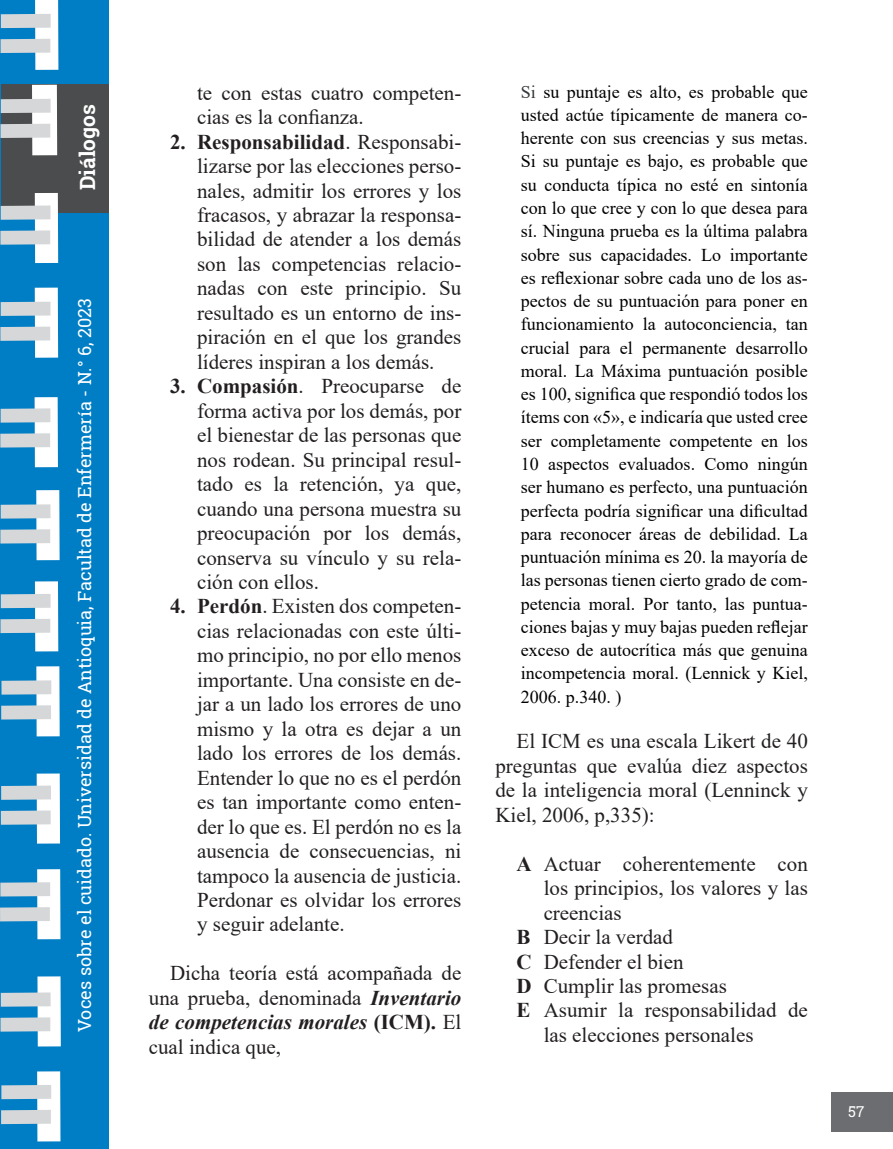
<style>
.page{position:relative;width:893px;height:1149px;background:#fff}
.page>*{position:absolute;margin:0;border:0;box-sizing:border-box;transform-origin:0 0}
.t1{font:21px/24.5px "Times New Roman";color:#231f20;text-align:justify}
.t2{font:700 21px "Roboto Slab";color:#fff}
.t3{font:18px/23.2px "Times New Roman";color:#000001;text-align:justify}
.t4{font:18px "Roboto Slab";color:#fff}
.t5{font:15px "Roboto Slab";color:#fff}
.s1{font-weight:700}
.s2{font-weight:700;font-style:italic}
.s3{color:#36393c}
</style>
<div class="page">
<div style="left:0;top:0;width:108px;height:1148px;background:#007ec5"></div>
<div style="left:35px;top:581px;width:23px;height:70px;background:#fff"></div>
<div style="left:0;top:618px;width:50px;height:15px;background:#d6d7d9"></div>
<div style="left:1px;top:593px;width:50px;height:15px;background:#d6d7d9"></div>
<div style="left:37px;top:1070px;width:23px;height:71px;background:#fff"></div>
<div style="left:1px;top:1109px;width:50px;height:14px;background:#d6d7d9"></div>
<div style="left:1px;top:1084px;width:50px;height:14px;background:#d6d7d9"></div>
<div style="left:37px;top:976px;width:24px;height:70px;background:#fff"></div>
<div style="left:0;top:1017px;width:50px;height:14px;background:#d6d7d9"></div>
<div style="left:1px;top:992px;width:50px;height:14px;background:#d6d7d9"></div>
<div style="left:37px;top:868px;width:23px;height:71px;background:#fff"></div>
<div style="left:0;top:906px;width:50px;height:15px;background:#d6d7d9"></div>
<div style="left:0;top:882px;width:50px;height:14px;background:#d6d7d9"></div>
<div style="left:37px;top:773px;width:23px;height:70px;background:#fff"></div>
<div style="left:1px;top:810px;width:50px;height:14px;background:#d6d7d9"></div>
<div style="left:1px;top:785px;width:50px;height:14px;background:#d6d7d9"></div>
<div style="left:36px;top:666px;width:24px;height:70px;background:#fff"></div>
<div style="left:1px;top:705px;width:50px;height:14px;background:#d6d7d9"></div>
<div style="left:1px;top:680px;width:50px;height:14px;background:#d6d7d9"></div>
<div style="left:35px;top:0;width:23px;height:70px;background:#fff"></div>
<div style="left:1px;top:39px;width:49px;height:14px;background:#d6d7d9"></div>
<div style="left:1px;top:14px;width:50px;height:14px;background:#d6d7d9"></div>
<div style="left:36px;top:490px;width:24px;height:70px;background:#fff"></div>
<div style="left:0;top:529px;width:50px;height:14px;background:#d6d7d9"></div>
<div style="left:1px;top:504px;width:50px;height:14px;background:#d6d7d9"></div>
<div style="left:35px;top:397px;width:23px;height:70px;background:#fff"></div>
<div style="left:0;top:433px;width:50px;height:14px;background:#d6d7d9"></div>
<div style="left:1px;top:408px;width:49px;height:14px;background:#d6d7d9"></div>
<div style="left:35px;top:287px;width:23px;height:70px;background:#fff"></div>
<div style="left:0;top:326px;width:50px;height:15px;background:#d6d7d9"></div>
<div style="left:1px;top:301px;width:50px;height:15px;background:#d6d7d9"></div>
<hr style="left:0;top:1091px;width:1px;height:39px;background:#6c6d70">
<div style="left:831px;top:1091px;width:62px;height:39px;background:#6c6d70"></div>
<div style="left:1px;top:84px;width:107px;height:129px;background:#4b4c4d"></div>
<div style="left:32px;top:85px;width:25px;height:70px;background:#fff"></div>
<div style="left:0;top:124px;width:50px;height:14px;background:#d6d7d9"></div>
<div style="left:1px;top:99px;width:50px;height:14px;background:#d6d7d9"></div>
<div style="left:35px;top:193px;width:23px;height:70px;background:#fff"></div>
<div style="left:0;top:230px;width:50px;height:14px;background:#d6d7d9"></div>
<div style="left:1px;top:205px;width:50px;height:15px;background:#d6d7d9"></div>
<p class="t2" style="left:73px;top:190px;width:87px;rotate:-90deg">Diálogos</p>
<p class="t4" style="left:72px;top:1031px;width:735px;rotate:-90deg">Voces sobre el cuidado. Universidad de Antioquia, Facultad de Enfermería - N.° 6, 2023</p>
<p class="t1" style="left:197px;top:80px;width:266px">te con estas cuatro competen&shy;cias es la confianza.</p>
<p class="t1" style="left:197px;top:129px;width:266px;text-indent:-27px"><span class="s1">2. Responsabilidad</span>. Responsabi&shy;lizarse por las elecciones perso&shy;nales, admitir los errores y los fracasos, y abrazar la responsa&shy;bilidad de atender a los demás son las competencias relacio&shy;nadas con este principio. Su resultado es un entorno de ins&shy;piración en el que los grandes líderes inspiran a los demás.</p>
<p class="t1" style="left:197px;top:373px;width:266px;text-indent:-27px"><span class="s1">3. Compasión</span>. Preocuparse de forma activa por los demás, por el bienestar de las personas que nos rodean. Su principal resul&shy;tado es la retención, ya que, cuando una persona muestra su preocupación por los demás, conserva su vínculo y su rela&shy;ción con ellos.</p>
<p class="t1" style="left:197px;top:593px;width:266px;text-indent:-27px"><span class="s1">4. Perdón</span>. Existen dos competen&shy;cias relacionadas con este últi&shy;mo principio, no por ello menos importante. Una consiste en de&shy;jar a un lado los errores de uno mismo y la otra es dejar a un lado los errores de los demás.<br>Entender lo que no es el perdón es tan importante como enten&shy;der lo que es. El perdón no es la ausencia de consecuencias, ni tampoco la ausencia de justicia.<br>Perdonar es olvidar los errores y seguir adelante.</p>
<p class="t1" style="left:149px;top:960px;width:314px;text-indent:21px">Dicha teoría está acompañada de una prueba, denominada <span class="s2">Inventario de competencias morales</span> <span class="s1">(ICM).</span> El cual indica que,</p>
<p class="t3" style="left:521px;top:79px;width:289px"><span class="s3">Si</span> su puntaje es alto, es probable que usted actúe típicamente de manera co&shy;herente con sus creencias y sus metas.<br>Si su puntaje es bajo, es probable que su conducta típica no esté en sintonía con lo que cree y con lo que desea para sí. Ninguna prueba es la última palabra sobre sus capacidades. Lo importante es reflexionar sobre cada uno de los as&shy;pectos de su puntuación para poner en funcionamiento la autoconciencia, tan crucial para el permanente desarrollo moral. La Máxima puntuación posible es 100, significa que respondió todos los ítems con «5», e indicaría que usted cree ser completamente competente en los 10 aspectos evaluados. Como ningún ser humano es perfecto, una puntuación perfecta podría significar una dificultad para reconocer áreas de debilidad. La puntuación mínima es 20. la mayoría de las personas tienen cierto grado de com&shy;petencia moral. Por tanto, las puntua&shy;ciones bajas y muy bajas pueden reflejar exceso de autocrítica más que genuina incompetencia moral. (Lennick y Kiel, 2006. p.340. )</p>
<p class="t1" style="left:495px;top:728px;width:314px;text-indent:21px">El ICM es una escala Likert de 40 preguntas que evalúa diez aspectos de la inteligencia moral (Lenninck y Kiel, 2006, p,335):</p>
<p class="t1" style="left:517px;top:850px;width:293px"><span class="s1">A</span> Actuar coherentemente con</p>
<p class="t1" style="left:544px;top:874px;width:266px">los principios, los valores y las</p>
<p class="t1" style="left:544px;top:899px;width:80px">creencias</p>
<p class="t1" style="left:517px;top:923px;width:158px"><span class="s1">B</span> Decir la verdad</p>
<p class="t1" style="left:517px;top:948px;width:168px"><span class="s1">C</span> Defender el bien</p>
<p class="t1" style="left:517px;top:972px;width:212px"><span class="s1">D</span> Cumplir las promesas</p>
<p class="t1" style="left:517px;top:997px;width:293px"><span class="s1">E</span> Asumir la responsabilidad de</p>
<p class="t1" style="left:544px;top:1021px;width:211px">las elecciones personales</p>
<p class="t5" style="left:848px;top:1100px;width:18px">57</p>
</div>
